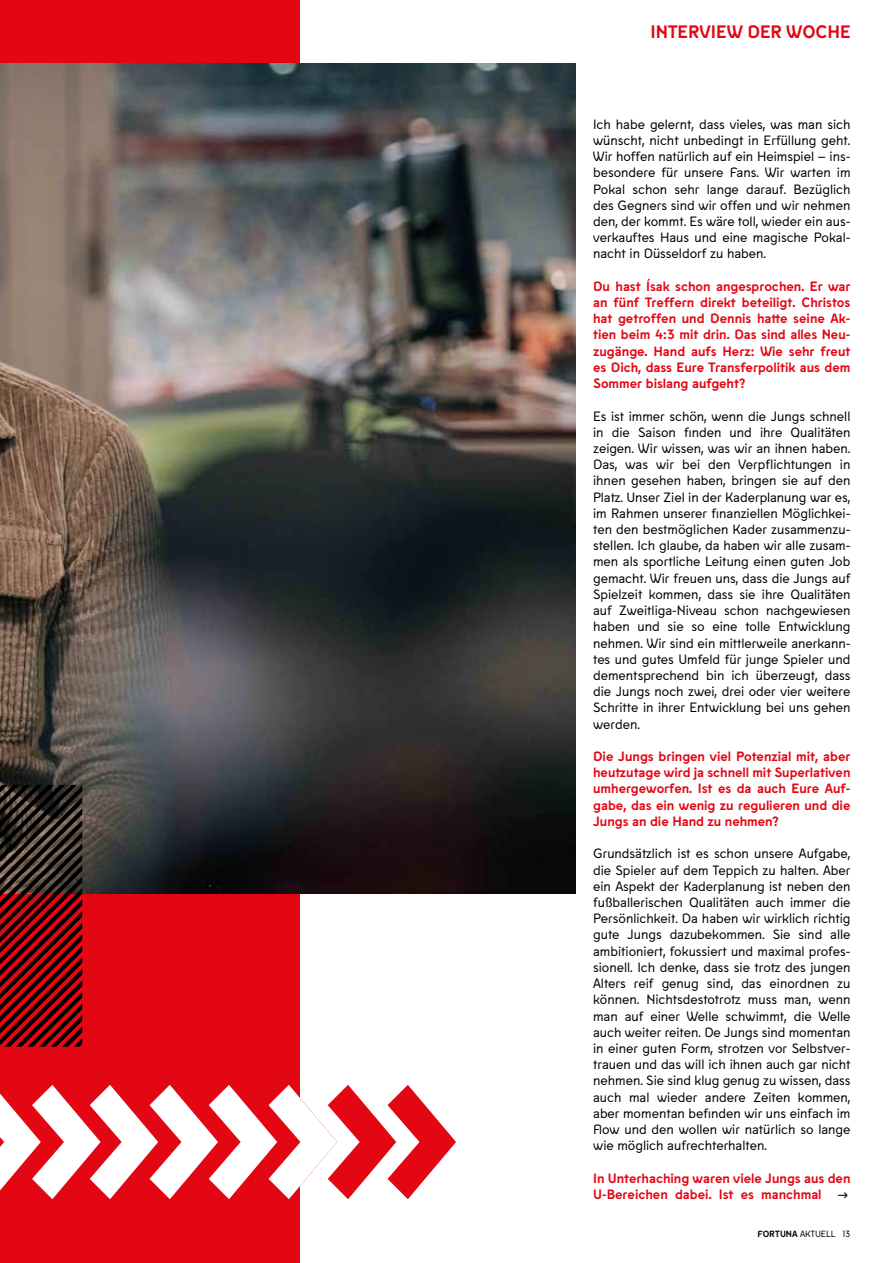
<style>
.page{position:relative;width:893px;height:1263px;background:#fff}
.page>*{position:absolute;margin:0;border:0;box-sizing:border-box;transform-origin:0 0}
.t1{font:700 18px "Fortuna Sans";color:#e30613}
.t2{font:13.5px/16.2px "Fortuna Sans";color:#000;text-align:justify}
.t3{font:700 13.5px/16.2px "Fortuna Sans";color:#e30613;text-align:justify}
.t4{font:9px "Fortuna Sans";letter-spacing:.005em;color:#000}
.s1{font-weight:400;color:#000}
.s2{font-weight:700}
</style>
<div class="page">
<div style="left:0;top:0;width:300px;height:1263px;background:#e30613"></div>
<img style="left:0;top:64px;width:575px;height:829px">
<svg style="left:0;top:785px;width:82px;height:262px"></svg>
<svg style="left:0;top:1085px;width:456px;height:114px"></svg>
<h1 class="t1" style="left:651px;top:17px;width:201px">INTERVIEW DER WOCHE</h1>
<p class="t2" style="left:593px;top:115px;width:259px">Ich habe gelernt, dass vieles, was man sich wünscht, nicht unbedingt in Erfüllung geht.<br>Wir hoffen natürlich auf ein Heimspiel – ins&shy;besondere für unsere Fans. Wir warten im Pokal schon sehr lange darauf. Bezüglich des Gegners sind wir offen und wir nehmen den, der kommt. Es wäre toll, wieder ein aus&shy;verkauftes Haus und eine magische Pokal&shy;nacht in Düsseldorf zu haben.</p>
<p class="t3" style="left:593px;top:277px;width:259px">Du hast Ísak schon angesprochen. Er war an fünf Treffern direkt beteiligt. Christos hat getroffen und Dennis hatte seine Ak&shy;tien beim 4:3 mit drin. Das sind alles Neu&shy;zugänge. Hand aufs Herz: Wie sehr freut es Dich, dass Eure Transferpolitik aus dem Sommer bislang aufgeht?</p>
<p class="t2" style="left:593px;top:407px;width:259px">Es ist immer schön, wenn die Jungs schnell in die Saison finden und ihre Qualitäten zeigen. Wir wissen, was wir an ihnen haben.<br>Das, was wir bei den Verpflichtungen in ihnen gesehen haben, bringen sie auf den Platz. Unser Ziel in der Kaderplanung war es, im Rahmen unserer finanziellen Möglichkei&shy;ten den bestmöglichen Kader zusammenzu&shy;stellen. Ich glaube, da haben wir alle zusam&shy;men als sportliche Leitung einen guten Job gemacht. Wir freuen uns, dass die Jungs auf Spielzeit kommen, dass sie ihre Qualitäten auf Zweitliga-Niveau schon nachgewiesen haben und sie so eine tolle Entwicklung nehmen. Wir sind ein mittlerweile anerkann&shy;tes und gutes Umfeld für junge Spieler und dementsprechend bin ich überzeugt, dass die Jungs noch zwei, drei oder vier weitere Schritte in ihrer Entwicklung bei uns gehen werden.</p>
<p class="t3" style="left:593px;top:747px;width:259px">Die Jungs bringen viel Potenzial mit, aber heutzutage wird ja schnell mit Superlativen umhergeworfen. Ist es da auch Eure Auf&shy;gabe, das ein wenig zu regulieren und die Jungs an die Hand zu nehmen?</p>
<p class="t2" style="left:593px;top:845px;width:259px">Grundsätzlich ist es schon unsere Aufgabe, die Spieler auf dem Teppich zu halten. Aber ein Aspekt der Kaderplanung ist neben den fußballerischen Qualitäten auch immer die Persönlichkeit. Da haben wir wirklich richtig gute Jungs dazubekommen. Sie sind alle ambitioniert, fokussiert und maximal profes&shy;sionell. Ich denke, dass sie trotz des jungen Alters reif genug sind, das einordnen zu können. Nichtsdestotrotz muss man, wenn man auf einer Welle schwimmt, die Welle auch weiter reiten. De Jungs sind momentan in einer guten Form, strotzen vor Selbstver&shy;trauen und das will ich ihnen auch gar nicht nehmen. Sie sind klug genug zu wissen, dass auch mal wieder andere Zeiten kommen, aber momentan befinden wir uns einfach im Flow und den wollen wir natürlich so lange wie möglich aufrechterhalten.</p>
<p class="t3" style="left:593px;top:1169px;width:259px">In Unterhaching waren viele Jungs aus den<br>U-Bereichen dabei. Ist es manchmal <span class="s1">→</span></p>
<p class="t4" style="left:757px;top:1227px;width:95px"><span class="s2">FORTUNA</span> AKTUELL 13</p>
</div>
